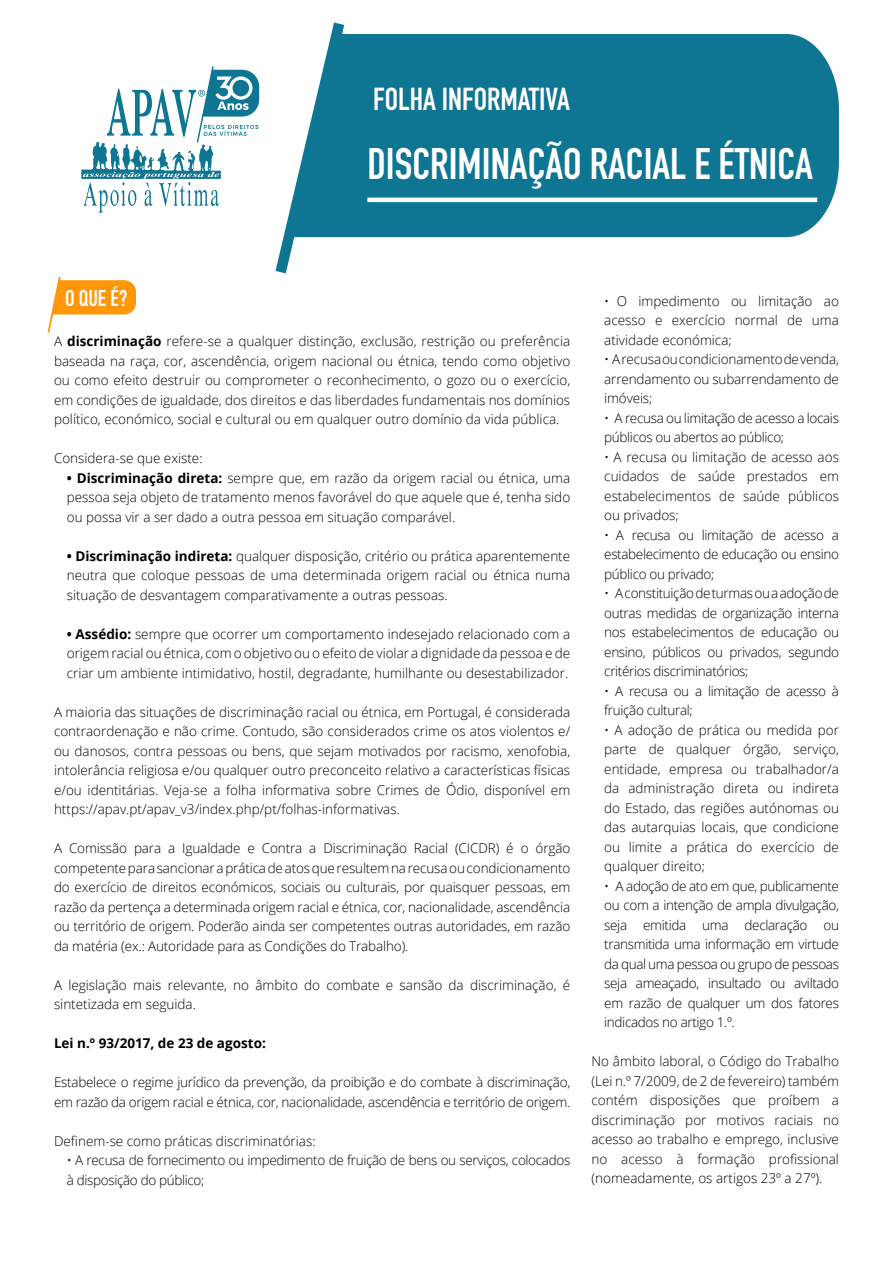
<style>
.page{position:relative;width:893px;height:1263px;background:#fff}
.page>*{position:absolute;margin:0;border:0;box-sizing:border-box;transform-origin:0 0}
.t1{font:700 43.5px "DIN Condensed";color:#fff}
.t2{font:700 31.35px "DIN Condensed";color:#fff}
.t3{font:700 22.5px "DIN Condensed";color:#fff}
.t4{font:300 13.5px/19.5px "Open Sans";color:#000;text-align:justify}
.t5{font:300 13.5px/19.5px "Open Sans";letter-spacing:-.025em;color:#000}
.t6{font:300 13.5px/19.5px "Open Sans";letter-spacing:-.02em;color:#000}
.t7{font:700 13.5px "Open Sans";color:#000}
.s1{font-weight:700}
</style>
<div class="page">
<div style="left:352px;top:34px;width:487px;height:203px;background:#0e7593"></div>
<svg style="left:47px;top:276px;width:89px;height:57px"></svg>
<svg style="left:81px;top:66px;width:178px;height:146px"></svg>
<hr style="left:367px;top:198px;width:450px;height:4px;background:#fff">
<svg style="left:275px;top:22px;width:77px;height:252px"></svg>
<h2 class="t2" style="left:373px;top:78px;width:198px">FOLHA INFORMATIVA</h2>
<h1 class="t1" style="left:367px;top:135px;width:447px">DISCRIMINAÇÃO RACIAL E ÉTNICA</h1>
<h3 class="t3" style="left:65px;top:283px;width:64px">O QUE É?</h3>
<p class="t4" style="left:604px;top:291px;width:236px">• O impedimento ou limitação ao acesso e exercício normal de uma atividade económica;</p>
<p class="t4" style="left:604px;top:349px;width:236px">• A recusa ou condicionamento de venda, arrendamento ou subarrendamento de imóveis;</p>
<p class="t5" style="left:604px;top:408px;width:236px">• A recusa ou limitação de acesso a locais públicos ou abertos ao público;</p>
<p class="t4" style="left:604px;top:447px;width:236px">• A recusa ou limitação de acesso aos cuidados de saúde prestados em estabelecimentos de saúde públicos ou privados;</p>
<p class="t4" style="left:604px;top:525px;width:236px">• A recusa ou limitação de acesso a estabelecimento de educação ou ensino público ou privado;</p>
<p class="t4" style="left:604px;top:583px;width:236px">• A constituição de turmas ou a adoção de outras medidas de organização interna nos estabelecimentos de educação ou ensino, públicos ou privados, segundo critérios discriminatórios;</p>
<p class="t5" style="left:604px;top:681px;width:236px">• A recusa ou a limitação de acesso à fruição cultural;</p>
<p class="t4" style="left:604px;top:720px;width:236px">• A adoção de prática ou medida por parte de qualquer órgão, serviço, entidade, empresa ou trabalhador/a da administração direta ou indireta do Estado, das regiões autónomas ou das autarquias locais, que condicione ou limite a prática do exercício de qualquer direito;</p>
<p class="t4" style="left:604px;top:876px;width:236px">• A adoção de ato em que, publicamente ou com a intenção de ampla divulgação, seja emitida uma declaração ou transmitida uma informação em virtude da qual uma pessoa ou grupo de pessoas seja ameaçado, insultado ou aviltado em razão de qualquer um dos fatores indicados no artigo 1.º.</p>
<p class="t4" style="left:591px;top:1051px;width:249px">No âmbito laboral, o Código do Trabalho (Lei n.º 7/2009, de 2 de fevereiro) também contém disposições que proíbem a discriminação por motivos raciais no acesso ao trabalho e emprego, inclusive no acesso à formação profissional (nomeadamente, os artigos 23º a 27º).</p>
<p class="t4" style="left:54px;top:331px;width:518px">A <span class="s1">discriminação</span> refere-se a qualquer distinção, exclusão, restrição ou preferência baseada na raça, cor, ascendência, origem nacional ou étnica, tendo como objetivo ou como efeito destruir ou comprometer o reconhecimento, o gozo ou o exercício, em condições de igualdade, dos direitos e das liberdades fundamentais nos domínios político, económico, social e cultural ou em qualquer outro domínio da vida pública.</p>
<p class="t4" style="left:54px;top:448px;width:150px">Considera-se que existe:</p>
<p class="t4" style="left:67px;top:468px;width:505px"><span class="s1">• Discriminação direta:</span> sempre que, em razão da origem racial ou étnica, uma pessoa seja objeto de tratamento menos favorável do que aquele que é, tenha sido ou possa vir a ser dado a outra pessoa em situação comparável.</p>
<p class="t4" style="left:67px;top:546px;width:505px"><span class="s1">• Discriminação indireta:</span> qualquer disposição, critério ou prática aparentemente neutra que coloque pessoas de uma determinada origem racial ou étnica numa situação de desvantagem comparativamente a outras pessoas.</p>
<p class="t4" style="left:67px;top:624px;width:505px"><span class="s1">• Assédio:</span> sempre que ocorrer um comportamento indesejado relacionado com a origem racial ou étnica, com o objetivo ou o efeito de violar a dignidade da pessoa e de criar um ambiente intimidativo, hostil, degradante, humilhante ou desestabilizador.</p>
<p class="t4" style="left:54px;top:702px;width:518px">A maioria das situações de discriminação racial ou étnica, em Portugal, é considerada contraordenação e não crime. Contudo, são considerados crime os atos violentos e/ ou danosos, contra pessoas ou bens, que sejam motivados por racismo, xenofobia, intolerância religiosa e/ou qualquer outro preconceito relativo a características físicas e/ou identitárias. Veja-se a folha informativa sobre Crimes de Ódio, disponível em https://apav.pt/apav_v3/index.php/pt/folhas-informativas.</p>
<p class="t4" style="left:54px;top:838px;width:518px">A Comissão para a Igualdade e Contra a Discriminação Racial (CICDR) é o órgão competente para sancionar a prática de atos que resultem na recusa ou condicionamento do exercício de direitos económicos, sociais ou culturais, por quaisquer pessoas, em razão da pertença a determinada origem racial e étnica, cor, nacionalidade, ascendência ou território de origem. Poderão ainda ser competentes outras autoridades, em razão da matéria (ex.: Autoridade para as Condições do Trabalho).</p>
<p class="t4" style="left:54px;top:975px;width:518px">A legislação mais relevante, no âmbito do combate e sansão da discriminação, é sintetizada em seguida.</p>
<p class="t7" style="left:54px;top:1034px;width:213px">Lei n.º 93/2017, de 23 de agosto:</p>
<p class="t6" style="left:54px;top:1072px;width:518px">Estabelece o regime jurídico da prevenção, da proibição e do combate à discriminação, em razão da origem racial e étnica, cor, nacionalidade, ascendência e território de origem.</p>
<p class="t4" style="left:54px;top:1131px;width:263px">Definem-se como práticas discriminatórias:</p>
<p class="t5" style="left:67px;top:1150px;width:505px">• A recusa de fornecimento ou impedimento de fruição de bens ou serviços, colocados à disposição do público;</p>
</div>
